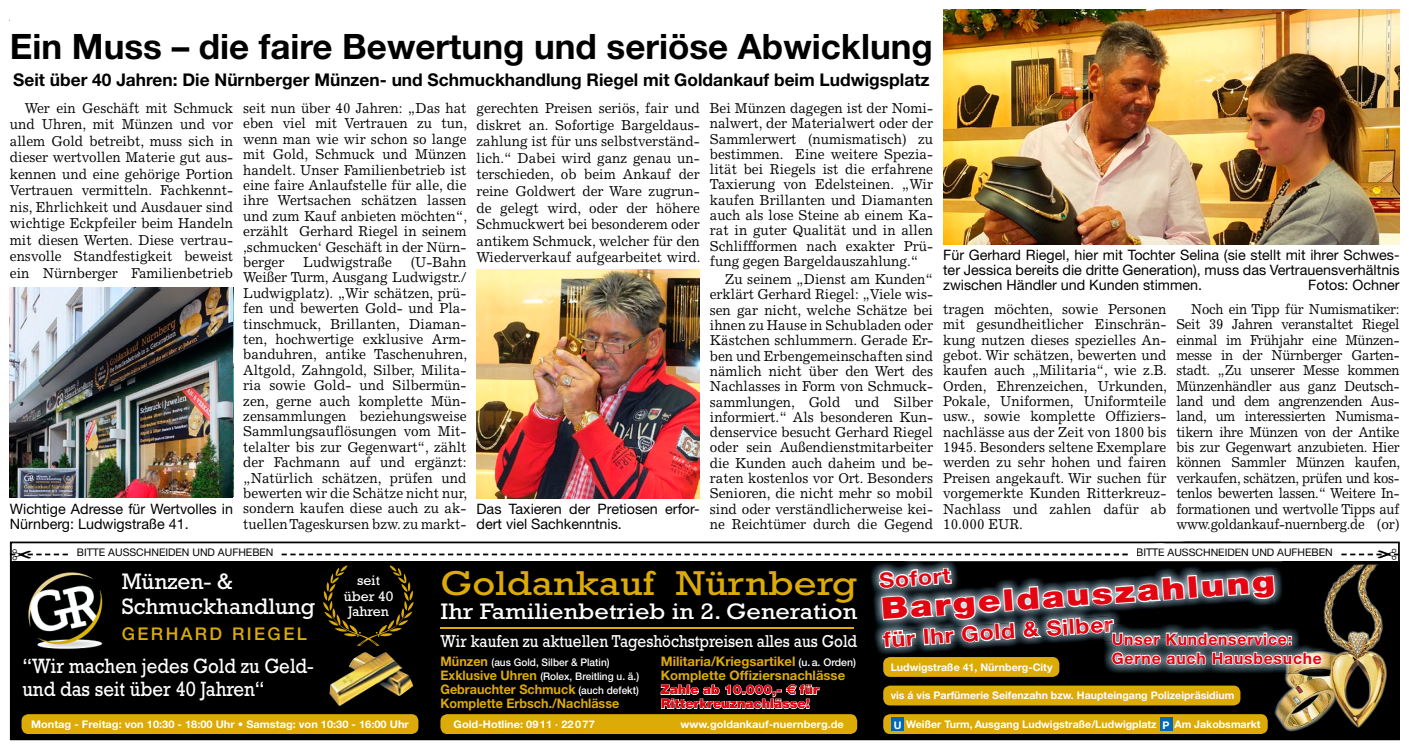
<style>
.page{position:relative;width:1409px;height:750px;background:#fff}
.page>*{position:absolute;margin:0;border:0;box-sizing:border-box;transform-origin:0 0}
.t1{font:700 35px "Helvetica Neue";color:#000}
.t2{font:35px "Rockwell";color:#dcab08;scale:1.14 1}
.t3{font:900 29.75px "Helvetica Neue";color:#e30512;scale:1.22 1}
.t4{font:22.75px "Rockwell";color:#fff;scale:1.11 1}
.t5{font:22.75px/24.5px "Rockwell";color:#fff}
.t6{font:22.75px "Ypgfxg Rockwell";color:#fff;scale:1.11 1}
.t7{font:21px/22.8px "Rockwell";color:#fff;scale:.89 1}
.t8{font:700 21px "Helvetica Neue";color:#e30512;scale:1.1 1}
.t9{font:700 17.5px "Helvetica Neue";color:#000}
.t10{font:17.5px "Rockwell";color:#fff;scale:.88 1}
.t11{font:500 17.5px "Helvetica Neue";letter-spacing:.14em;color:#dcab08}
.t12{font:17.5px "Ypgfxg Rockwell";color:#fff;scale:.88 1}
.t13{font:700 15.75px "Helvetica Neue";letter-spacing:.05em;color:#e30512}
.t14{font:14.35px/15.4px "Excelsior";color:#000;text-align:justify;scale:.95 1}
.t15{font:14.35px/15.4px "Excelsior";color:#000;text-align:justify;scale:.92 1}
.t16{font:14.35px/15px "Helvetica Neue";color:#000}
.t17{font:14px/15.8px "Rockwell";color:#fff;text-align:center}
.t18{font:900 13.12px/14px "Helvetica Neue";color:#e30512}
.t19{font:700 13.12px/14px "Helvetica Neue";color:#dcab08;scale:.96 1}
.t20{font:700 13.12px "Helvetica Neue";color:#dcab08}
.t21{font:700 10.5px "Helvetica Neue";color:#fff}
.t22{font:700 10.5px "Helvetica Neue";color:#fff;scale:1.05 1}
.t23{font:10.5px "Helvetica Neue";color:#000}
.t24{font:500 10.5px/14px "Helvetica Neue";color:#fff;scale:.96 1}
.s1{font-weight:700;font-size:13.12px;color:#dcab08}
.s2{font-weight:500;font-size:10.5px;color:#fff}
.s3{font-weight:700;color:#dcab08}
.s4{font-family:"Euro Sans";font-weight:700;font-size:14px}
</style>
<div class="page">
<div style="left:10px;top:541px;width:1390px;height:198px;background:#000"></div>
<img style="left:1273px;top:665px;width:116px;height:70px">
<img style="left:329px;top:665px;width:84px;height:18px">
<div style="left:883px;top:685px;width:357px;height:20px;background:#dcab08;border-radius:7px"></div>
<div style="left:883px;top:656px;width:176px;height:20px;background:#dcab08;border-radius:7px"></div>
<div style="left:883px;top:713px;width:385px;height:20px;background:#dcab08;border-radius:7px"></div>
<div style="left:1159px;top:717px;width:13px;height:13px;background:#0068b4"></div>
<div style="left:891px;top:717px;width:13px;height:13px;background:#0068b4"></div>
<img style="left:1103px;top:665px;width:170px;height:8px">
<img style="left:1273px;top:665px;width:58px;height:8px">
<svg style="left:21px;top:683px;width:836px;height:50px;background:#5d4a0d"></svg>
<img style="left:476px;top:270px;width:223px;height:228px">
<img style="left:10px;top:287px;width:223px;height:210px">
<img style="left:943px;top:10px;width:457px;height:234px">
<svg style="left:10px;top:541px;width:1389px;height:124px"></svg>
<p class="t1" style="left:10px;top:25px;width:924px">Ein Muss – die faire Bewertung und seriöse Abwicklung</p>
<p class="t9" style="left:13px;top:68px;width:918px">Seit über 40 Jahren: Die Nürnberger Münzen- und Schmuckhandlung Riegel mit Goldankauf beim Ludwigsplatz</p>
<p class="t14" style="left:10px;top:100px;width:237px;line-height:16.4px;text-indent:15px">Wer ein Geschäft mit Schmuck und Uhren, mit Münzen und vor allem Gold betreibt, muss sich in dieser wertvollen Materie gut aus&shy;kennen und eine gehörige Portion Vertrauen vermitteln. Fachkennt&shy;nis, Ehrlichkeit und Ausdauer sind wichtige Eckpfeiler beim Handeln mit diesen Werten. Diese vertrau&shy;ensvolle Standfestigkeit beweist ein Nürnberger Familienbetrieb</p>
<p class="t14" style="left:476px;top:100px;width:237px;line-height:16.6px">gerechten Preisen seriös, fair und diskret an. Sofortige Bargeldaus&shy;zahlung ist für uns selbstverständ&shy;lich.“ Dabei wird ganz genau un&shy;terschieden, ob beim Ankauf der reine Goldwert der Ware zugrun&shy;de gelegt wird, oder der höhere Schmuckwert bei besonderem oder antikem Schmuck, welcher für den Wiederverkauf aufgearbeitet wird.</p>
<p class="t14" style="left:710px;top:100px;width:236px">Bei Münzen dagegen ist der Nomi&shy;nalwert, der Materialwert oder der Sammlerwert (numismatisch) zu bestimmen. Eine weitere Spezia&shy;lität bei Riegels ist die erfahrene Taxierung von Edelsteinen. „Wir kaufen Brillanten und Diamanten auch als lose Steine ab einem Ka&shy;rat in guter Qualität und in allen Schliffformen nach exakter Prü&shy;fung gegen Bargeldauszahlung.“</p>
<p class="t14" style="left:710px;top:271px;width:237px;text-indent:15px">Zu seinem „Dienst am Kunden“ erklärt Gerhard Riegel: „Viele wis&shy;sen gar nicht, welche Schätze bei ihnen zu Hause in Schubladen oder Kästchen schlummern. Gerade Er&shy;ben und Erbengemeinschaften sind nämlich nicht über den Wert des Nachlasses in Form von Schmuck&shy;sammlungen, Gold und Silber informiert.“ Als besonderen Kun&shy;denservice besucht Gerhard Riegel oder sein Außendienstmitarbeiter die Kunden auch daheim und be&shy;raten kostenlos vor Ort. Besonders Senioren, die nicht mehr so mobil sind oder verständlicherweise kei&shy;ne Reichtümer durch die Gegend</p>
<p class="t14" style="left:243px;top:100px;width:237px">seit nun über 40 Jahren: „Das hat eben viel mit Vertrauen zu tun, wenn man wie wir schon so lange mit Gold, Schmuck und Münzen handelt. Unser Familienbetrieb ist eine faire Anlaufstelle für alle, die ihre Wertsachen schätzen lassen und zum Kauf anbieten möchten“, erzählt Gerhard Riegel in seinem ‚schmucken‘ Geschäft in der Nürn&shy;berger</p>
<p class="t14" style="left:243px;top:254px;width:237px;text-indent:168px">(U-Bahn Weißer Turm, Ausgang Ludwigstr./ Ludwigplatz). „Wir schätzen, prü&shy;fen und bewerten Gold- und Pla&shy;tinschmuck, Brillanten, Diaman&shy;ten, hochwertige exklusive Arm&shy;banduhren, antike Taschenuhren, Altgold, Zahngold, Silber, Milita&shy;ria sowie Gold- und Silbermün&shy;zen, gerne auch komplette Mün&shy;zensammlungen beziehungsweise Sammlungsauflösungen vom Mit&shy;telalter bis zur Gegenwart“, zählt der Fachmann auf und ergänzt: „Natürlich schätzen, prüfen und bewerten wir die Schätze nicht nur, sondern kaufen diese auch zu ak&shy;tuellen Tageskursen bzw. zu markt-</p>
<p class="t16" style="left:943px;top:247px;width:458px;text-align:justify">Für gerhard Riegel, hier mit Tochter Selina (sie stellt mit ihrer Schwes&shy;ter Jessica bereits die dritte generation), muss das Vertrauensverhältnis zwischen Händler und Kunden stimmen.</p>
<p class="t14" style="left:303px;top:254px;width:95px">Ludwigstraße</p>
<p class="t16" style="left:1308px;top:277px;width:93px">Fotos: Ochner</p>
<p class="t14" style="left:943px;top:301px;width:237px">tragen möchten, sowie Personen mit gesundheitlicher Einschrän&shy;kung nutzen dieses spezielles An&shy;gebot. Wir schätzen, bewerten und kaufen auch „Militaria“, wie z.B.<br>Orden, Ehrenzeichen, Urkunden, Pokale, Uniformen, Uniformteile usw., sowie komplette Offiziers&shy;nachlässe aus der Zeit von 1800 bis 1945. Besonders seltene Exemplare werden zu sehr hohen und fairen Preisen angekauft. Wir suchen für vorgemerkte Kunden Ritterkreuz-Nachlass und zahlen dafür ab 10.000 EUR.</p>
<p class="t15" style="left:1176px;top:301px;width:245px;text-indent:15px">Noch ein Tipp für Numismatiker:<br>Seit 39 Jahren veranstaltet Riegel einmal im Frühjahr eine Münzen&shy;messe in der Nürnberger Garten&shy;stadt. „Zu unserer Messe kommen Münzenhändler aus ganz Deutsch&shy;land und dem angrenzenden Aus&shy;land, um interessierten Numisma&shy;tikern ihre Münzen von der Antike bis zur Gegenwart anzubieten. Hier können Sammler Münzen kaufen, verkaufen, schätzen, prüfen und kos&shy;tenlos bewerten lassen.“ Weitere In&shy;formationen und wertvolle Tipps auf www.goldankauf-nuernberg.de (or)</p>
<p class="t16" style="left:10px;top:500px;width:225px">Wichtige adresse für Wertvolles in nürnberg: Ludwigstraße 41.</p>
<p class="t16" style="left:476px;top:500px;width:225px">Das Taxieren der Pretiosen erfor&shy;dert viel Sachkenntnis.</p>
<p class="t23" style="left:77px;top:546px;width:198px">BITTE AUSSCHNEIDEN UND AUFHEBEN</p>
<p class="t23" style="left:1143px;top:546px;width:40px">I E U</p>
<p class="t23" style="left:1195px;top:546px;width:41px">CNID</p>
<p class="t23" style="left:1267px;top:546px;width:67px">D AUFHEBEN</p>
<p class="t5" style="left:122px;top:568px;width:195px">Münzen- &amp;<br>Schmuckhandlung</p>
<p class="t11" style="left:122px;top:622px;width:187px">GERHARD RIEGEL</p>
<p class="t7" style="left:22px;top:654px;width:329px">“Wir machen jedes Gold zu Geld&shy;und das seit über 40 Jahren“</p>
<p class="t23" style="left:1136px;top:546px;width:149px">BITTE AUSSCHNEIDEN UND A</p>
<p class="t8" style="left:878px;top:567px;width:66px;rotate:-4deg">Sofort</p>
<p class="t2" style="left:440px;top:562px;width:367px">Goldankauf Nürnberg</p>
<p class="t4" style="left:440px;top:598px;width:377px">Ihr Familienbetrieb in 2. Generation</p>
<p class="t10" style="left:440px;top:631px;width:475px">Wir kaufen zu aktuellen Tageshöchstpreisen alles aus Gold</p>
<p class="t24" style="left:440px;top:654px;width:208px"><span class="s1">Münzen</span> (aus Gold, Silber &amp; Platin)<br><span class="s1">Exklusive Uhren</span> (Rolex, Breitling u. ä.)</p>
<p class="t19" style="left:440px;top:681px;width:208px">Gebrauchter Schmuck <span class="s2">(auch defekt)<br></span>Komplette Erbsch./Nachlässe</p>
<p class="t17" style="left:344px;top:571px;width:51px">seit über 40<br>Jahren</p>
<p class="t3" style="left:880px;top:590px;width:325px;rotate:-4deg">Bargeldauszahlung</p>
<p class="t8" style="left:882px;top:626px;width:211px;rotate:-4deg">für Ihr Gold &amp; Silber</p>
<p class="t6" style="left:746px;top:598px;width:15px">e</p>
<p class="t13" style="left:1112px;top:628px;width:182px">Unser Kundenservice:</p>
<p class="t12" style="left:572px;top:630px;width:12px">e</p>
<p class="t20" style="left:661px;top:653px;width:197px">Militaria/Kriegsartikel <span class="s2">(u. a. Orden)</span></p>
<p class="t13" style="left:1112px;top:648px;width:212px">Gerne auch Hausbesuche</p>
<p class="t18" style="left:661px;top:668px;width:186px"><span class="s3">Komplette Offiziersnachlässe<br></span>Zahle ab 10.000,- <span class="s4">€</span> für<br>Ritterkreuznachlässe!</p>
<p class="t21" style="left:891px;top:660px;width:163px">Ludwigstraße 41, Nürnberg-City</p>
<p class="t21" style="left:891px;top:688px;width:345px">vis á vis Parfümerie Seifenzahn bzw. Haupteingang Polizeipräsidium</p>
<p class="t22" style="left:31px;top:717px;width:361px">Montag - Freitag: von 10:30 - 18:00 Uhr • Samstag: von 10:30 - 16:00 Uhr</p>
<p class="t22" style="left:454px;top:717px;width:136px">Gold-Hotline: 09 11 · 22 0 77</p>
<p class="t22" style="left:681px;top:717px;width:157px">www.goldankauf-nuernberg.de</p>
<p class="t21" style="left:894px;top:717px;width:264px">U Weißer Turm, Ausgang Ludwigstraße/Ludwigplatz</p>
<p class="t21" style="left:1174px;top:717px;width:88px">Am Jakobsmarkt</p>
<p class="t21" style="left:1162px;top:717px;width:9px">P</p>
</div>
